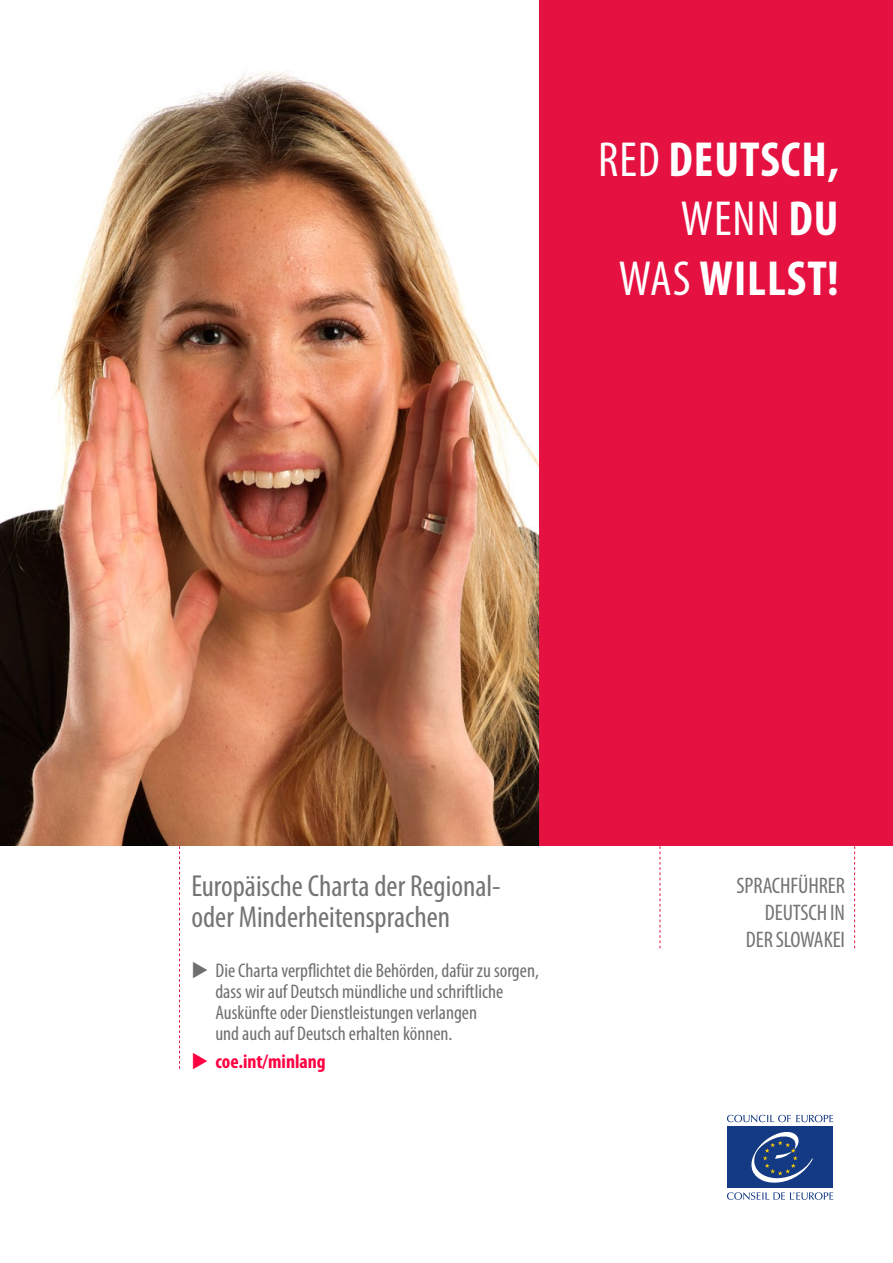
<style>
.page{position:relative;width:893px;height:1263px;background:#fff}
.page>*{position:absolute;margin:0;border:0;box-sizing:border-box;transform-origin:0 0}
.t1{font:700 condensed 49.5px/59.4px "Myriad Pro";letter-spacing:.02em;color:#fff;text-align:right}
.t2{font:condensed 30.45px/31.7px "Myriad Pro";color:#757474}
.t3{font:condensed 22.65px/27.2px "Myriad Pro";letter-spacing:-.005em;color:#757474;text-align:right}
.t4{font:condensed 19.8px/20.9px "Myriad Pro";color:#706f6f}
.t5{font:700 condensed 19.8px "Myriad Pro";color:#ff0041}
.s1{font-weight:400}
</style>
<div class="page">
<img style="left:0;top:35px;width:540px;height:810px">
<div style="left:540px;top:0;width:353px;height:845px;background:#e51241"></div>
<svg style="left:727px;top:1115px;width:106px;height:7px"></svg>
<svg style="left:727px;top:1192px;width:106px;height:8px"></svg>
<div style="left:727px;top:1126px;width:106px;height:62px;background:#143a84"></div>
<svg style="left:751px;top:1132px;width:62px;height:51px"></svg>
<svg style="left:854px;top:846px;width:1px;height:102px"></svg>
<svg style="left:660px;top:846px;width:1px;height:102px"></svg>
<svg style="left:179px;top:846px;width:1px;height:223px"></svg>
<h1 class="t1" style="left:598px;top:129px;width:242px"><span class="s1">RED</span> DEUTSCH,<br><span class="s1">WENN</span> DU<br><span class="s1">WAS</span> WILLST!</h1>
<h2 class="t2" style="left:191px;top:869px;width:311px">Europäische Charta der Regional&shy;oder Minderheitensprachen</h2>
<p class="t4" style="left:215px;top:960px;width:325px">Die Charta verpflichtet die Behörden, dafür zu sorgen, dass wir auf Deutsch mündliche und schriftliche Auskünfte oder Dienstleistungen verlangen<br>und auch auf Deutsch erhalten können.</p>
<p class="t5" style="left:215px;top:1049px;width:112px">coe.int/minlang</p>
<p class="t3" style="left:736px;top:872px;width:110px">SPRACHFÜHRER<br>DEUTSCH IN<br>DER SLOWAKEI</p>
</div>
